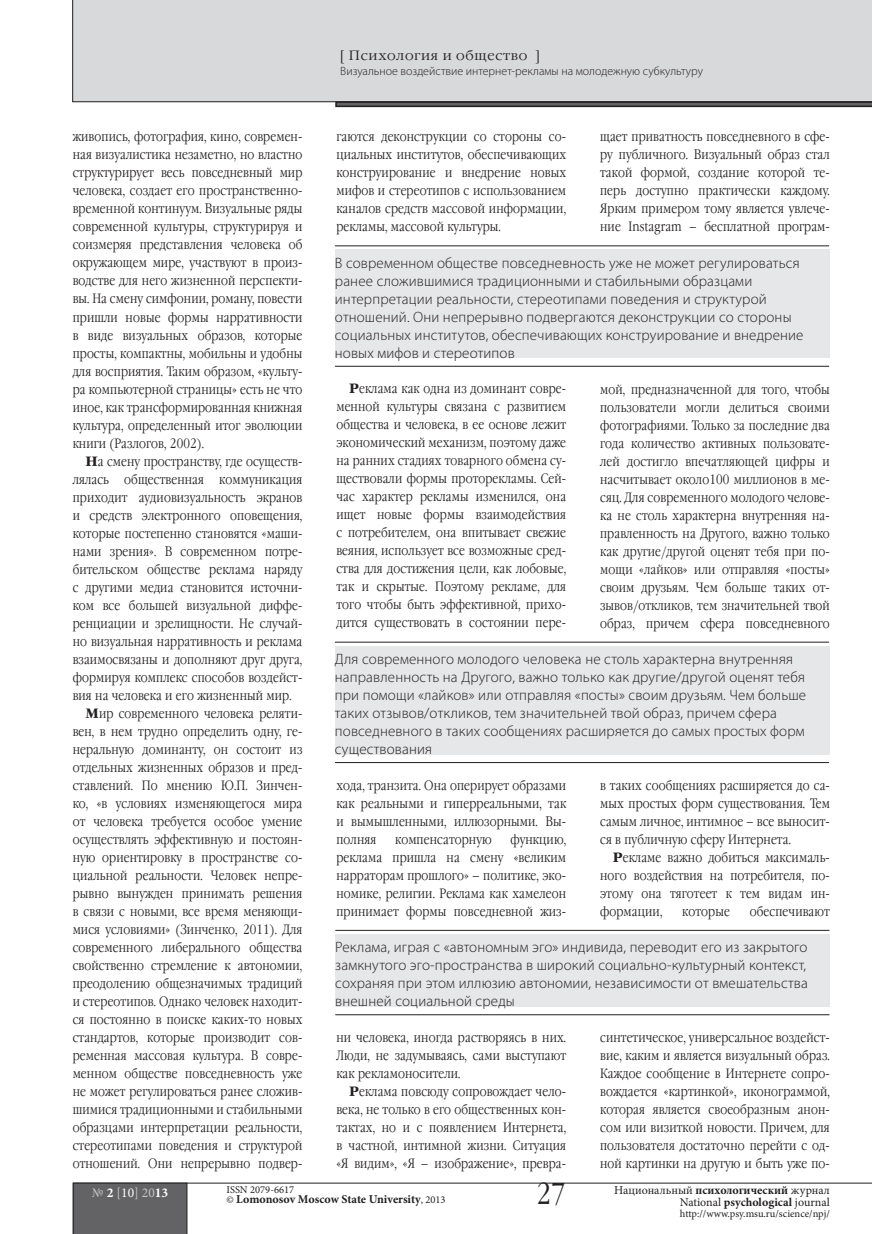
<style>
.page{position:relative;width:872px;height:1234px;background:#fff}
.page>*{position:absolute;margin:0;border:0;box-sizing:border-box;transform-origin:0 0}
.t1{font:30px "Garamond Narrow C";color:#231f20}
.Insert___MEDIUM{font:300 15px/18px "Myriad Pro";letter-spacing:.01em;color:#231f20}
.Main_text{font:13.5px/18px "Garamond Narrow C";letter-spacing:.01em;color:#231f20;text-align:justify}
.Col_title___RUBRIC{font:13.5px "Garamond C";letter-spacing:.05em;color:#231f20}
.t2{font:13.5px "Minion Pro";color:#c7c8ca}
.t3{font:12px/12px "Minion Pro";color:#231f20;text-align:right}
.Col_title___ARTICLE{font:300 12px "Myriad Pro";color:#231f20}
.t4{font:700 12px "Minion Pro";letter-spacing:-.005em;color:#231f20}
.t5{font:10.5px "Minion Pro";color:#231f20}
.s1{font-family:"Garamond C";font-weight:700}
.s2{font-weight:700;color:#fff}
.s3{color:#fff}
.s4{font-weight:400;font-size:10.5px}
.s5{font-weight:700}
</style>
<div class="page">
<div style="left:72px;top:0;width:800px;height:102px;background:#d8d9db"></div>
<svg style="left:335px;top:101px;width:537px;height:6px;background:#424042"></svg>
<svg style="left:73px;top:1182px;width:799px;height:51px"></svg>
<div style="left:335px;top:249px;width:494px;height:108px;background:#e6e7e9"></div>
<hr style="left:335px;top:245px;width:494px;height:1px;background:#231f20">
<hr style="left:335px;top:366px;width:494px;height:1px;background:#231f20">
<div style="left:335px;top:933px;width:494px;height:72px;background:#e6e7e9"></div>
<hr style="left:335px;top:929px;width:494px;height:1px;background:#231f20">
<hr style="left:335px;top:1014px;width:494px;height:1px;background:#231f20">
<div style="left:335px;top:646px;width:494px;height:108px;background:#e6e7e9"></div>
<hr style="left:335px;top:641px;width:494px;height:1px;background:#231f20">
<hr style="left:335px;top:762px;width:494px;height:1px;background:#231f20">
<p class="Main_text" style="left:73px;top:128px;width:231px">живопись, фотография, кино, современ&shy;ная визуалистика незаметно, но властно структурирует весь повседневный мир человека, создает его пространственно&shy;временной континуум. Визуальные ряды современной культуры, структурируя и соизмеряя представления человека об окружающем мире, участвуют в произ&shy;водстве для него жизненной перспекти&shy;вы. На смену симфонии, роману, повести пришли новые формы нарративности в виде визуальных образов, которые просты, компактны, мобильны и удобны для восприятия. Таким образом, «культу&shy;ра компьютерной страницы» есть не что иное, как трансформированная книжная культура, определенный итог эволюции книги (Разлогов, 2002).</p>
<p class="Main_text" style="left:73px;top:452px;width:231px;text-indent:13px"><span class="s1">Н</span>а смену пространству, где осуществ&shy;лялась общественная коммуникация приходит аудиовизуальность экранов и средств электронного оповещения, которые постепенно становятся «маши&shy;нами зрения». В современном потре&shy;бительском обществе реклама наряду с другими медиа становится источни&shy;ком все большей визуальной диффе&shy;ренциации и зрелищности. Не случай&shy;но визуальная нарративность и реклама взаимосвязаны и дополняют друг друга, формируя комплекс способов воздейст&shy;вия на человека и его жизненный мир.</p>
<p class="Main_text" style="left:73px;top:704px;width:231px;text-indent:13px"><span class="s1">М</span>ир современного человека реляти&shy;вен, в нем трудно определить одну, ге&shy;неральную доминанту, он состоит из отдельных жизненных образов и пред&shy;ставлений. По мнению Ю.П. Зинчен&shy;ко, «в условиях изменяющегося мира от человека требуется особое умение осуществлять эффективную и постоян&shy;ную ориентировку в пространстве со&shy;циальной реальности. Человек непре&shy;рывно вынужден принимать решения в связи с новыми, все время меняющи&shy;мися условиями» (Зинченко, 2011). Для современного либерального общества свойственно стремление к автономии, преодолению общезначимых традиций и стереотипов. Однако человек находит&shy;ся постоянно в поиске каких-то новых стандартов, которые производит сов&shy;ременная массовая культура. В совре&shy;менном обществе повседневность уже не может регулироваться ранее сложив&shy;шимися традиционными и стабильными образцами интерпретации реальности, стереотипами поведения и структурой отношений. Они непрерывно подвер-</p>
<p class="Col_title___RUBRIC" style="left:340px;top:48px;width:201px">[ Психология и общество ]</p>
<p class="Col_title___ARTICLE" style="left:340px;top:64px;width:364px">Визуальное воздействие интернет-рекламы на молодежную субкультуру</p>
<p class="Main_text" style="left:336px;top:128px;width:231px">гаются деконструкции со стороны со&shy;циальных институтов, обеспечивающих конструирование и внедрение новых мифов и стереотипов с использованием каналов средств массовой информации, рекламы, массовой культуры.</p>
<p class="Main_text" style="left:600px;top:128px;width:231px">щает приватность повседневного в сфе&shy;ру публичного. Визуальный образ стал такой формой, создание которой те&shy;перь доступно практически каждому.<br>Ярким примером тому является увлече&shy;ние Instagram – бесплатной програм-</p>
<p class="Insert___MEDIUM" style="left:335px;top:253px;width:470px">В современном обществе повседневность уже не может регулироваться ранее сложившимися традиционными и стабильными образцами интерпретации реальности, стереотипами поведения и структурой отношений. Они непрерывно подвергаются деконструкции со стороны социальных институтов, обеспечивающих конструирование и внедрение новых мифов и стереотипов</p>
<p class="Main_text" style="left:336px;top:380px;width:231px;text-indent:13px"><span class="s1">Р</span>еклама как одна из доминант совре&shy;менной культуры связана с развитием общества и человека, в ее основе лежит экономический механизм, поэтому даже на ранних стадиях товарного обмена су&shy;ществовали формы проторекламы. Сей&shy;час характер рекламы изменился, она ищет новые формы взаимодействия с потребителем, она впитывает свежие веяния, использует все возможные сред&shy;ства для достижения цели, как лобовые, так и скрытые. Поэтому рекламе, для того чтобы быть эффективной, прихо&shy;дится существовать в состоянии пере-</p>
<p class="Main_text" style="left:600px;top:380px;width:231px">мой, предназначенной для того, чтобы пользователи могли делиться своими фотографиями. Только за последние два года количество активных пользовате&shy;лей достигло впечатляющей цифры и насчитывает около100 миллионов в ме&shy;сяц. Для современного молодого челове&shy;ка не столь характерна внутренняя на&shy;правленность на Другого, важно только как другие/другой оценят тебя при по&shy;мощи «лайков» или отправляя «посты» своим друзьям. Чем больше таких от&shy;зывов/откликов, тем значительней твой образ, причем сфера повседневного</p>
<p class="Insert___MEDIUM" style="left:335px;top:649px;width:473px">Для современного молодого человека не столь характерна внутренняя направленность на Другого, важно только как другие/другой оценят тебя при помощи «лайков» или отправляя «посты» своим друзьям. Чем больше таких отзывов/откликов, тем значительней твой образ, причем сфера повседневного в таких сообщениях расширяется до самых простых форм существования</p>
<p class="Main_text" style="left:336px;top:776px;width:231px">хода, транзита. Она оперирует образами как реальными и гиперреальными, так и вымышленными, иллюзорными. Вы&shy;полняя</p>
<p class="Main_text" style="left:336px;top:830px;width:231px;text-indent:174px">функцию, реклама пришла на смену «великим нарраторам прошлого» – политике, эко&shy;номике, религии. Реклама как хамелеон принимает формы повседневной жиз-</p>
<p class="Main_text" style="left:395px;top:830px;width:98px">компенсаторную</p>
<p class="Main_text" style="left:600px;top:776px;width:231px">в таких сообщениях расширяется до са&shy;мых простых форм существования. Тем самым личное, интимное – все выносит&shy;ся в публичную сферу Интернета.</p>
<p class="Main_text" style="left:600px;top:848px;width:231px;text-indent:13px"><span class="s1">Р</span>екламе важно добиться максималь&shy;ного воздействия на потребителя, по&shy;этому она тяготеет к тем видам ин&shy;формации,</p>
<p class="Main_text" style="left:682px;top:902px;width:49px">которые</p>
<p class="Main_text" style="left:750px;top:902px;width:81px">обеспечивают</p>
<p class="Insert___MEDIUM" style="left:335px;top:937px;width:474px;text-align:justify">Реклама, играя с «автономным эго» индивида, переводит его из закрытого замкнутого эго-пространства в широкий социально-культурный контекст, сохраняя при этом иллюзию автономии, независимости от вмешательства внешней социальной среды</p>
<p class="Main_text" style="left:336px;top:1028px;width:231px">ни человека, иногда растворяясь в них.<br>Люди, не задумываясь, сами выступают как рекламоносители.</p>
<p class="Main_text" style="left:336px;top:1082px;width:231px;text-indent:13px"><span class="s1">Р</span>еклама повсюду сопровождает чело&shy;века, не только в его общественных кон&shy;тактах, но и с появлением Интернета, в частной, интимной жизни. Ситуация «Я видим», «Я – изображение», превра-</p>
<p class="Main_text" style="left:600px;top:1028px;width:231px">синтетическое, универсальное воздейст&shy;вие, каким и является визуальный образ.<br>Каждое сообщение в Интернете сопро&shy;вождается «картинкой», иконограммой, которая является своеобразным анон&shy;сом или визиткой новости. Причем, для пользователя достаточно перейти с од&shy;ной картинки на другую и быть уже по-</p>
<p class="t2" style="left:92px;top:1183px;width:78px">№ <span class="s2">2</span> [<span class="s3">10</span>] 20<span class="s2">13</span></p>
<p class="t5" style="left:226px;top:1182px;width:69px">ISSN 2079-6617</p>
<p class="t4" style="left:226px;top:1190px;width:221px"><span class="s4">©</span> Lomonosov Moscow State University<span class="s4">, 2013</span></p>
<h1 class="t1" style="left:536px;top:1177px;width:31px">27</h1>
<p class="t3" style="left:614px;top:1183px;width:217px">Национальный <span class="s5">психологический</span> журнал<br>National <span class="s5">psychological</span> journal</p>
<p class="t5" style="left:680px;top:1205px;width:151px">http://www.psy.msu.ru/science/npj/</p>
</div>
